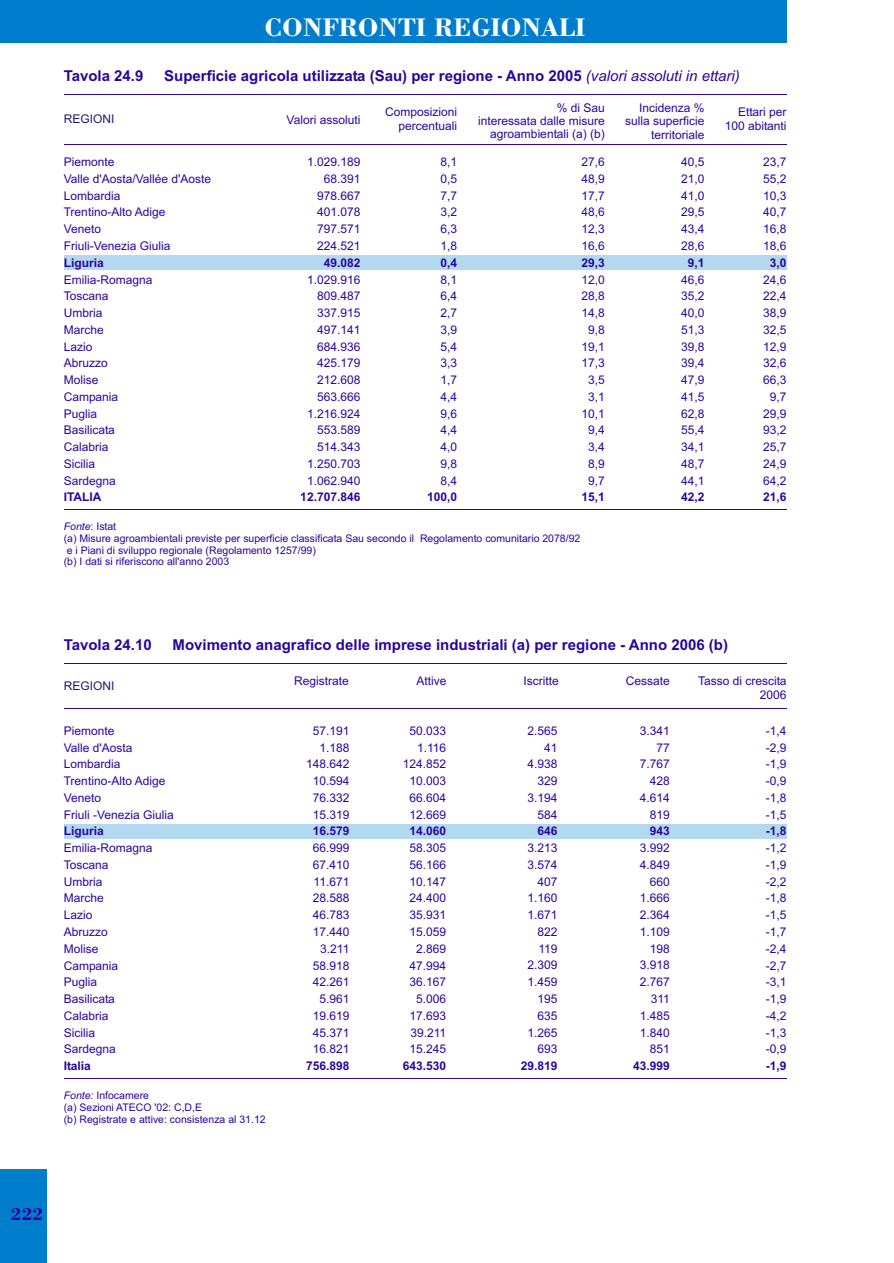
<style>
.page{position:relative;width:894px;height:1263px;background:#fff}
.page>*{position:absolute;margin:0;border:0;box-sizing:border-box;transform-origin:0 0}
.t1{font:27px "Bodoni Bd BT";color:#fff}
.t2{font:18px "Bodoni Bd BT";color:#2905a1}
.t3{font:700 15px "Arial";color:#2905a1}
.t4{font:12px/16.8px "Arial";color:#2905a1;text-align:right}
.t5{font:700 12px "Arial";color:#2905a1}
.t6{font:12px "Arial";color:#291770}
.t7{font:10.5px/11.7px "Arial";color:#2905a1}
.s1{font-weight:400;font-style:italic}
.s2{font-style:italic}
</style>
<div class="page">
<div style="left:0;top:0;width:787px;height:43px;background:#007dcc"></div>
<div style="left:0;top:1169px;width:47px;height:94px;background:#007dcc"></div>
<div style="left:64px;top:255px;width:723px;height:15px;background:#b3d9f0"></div>
<hr style="left:64px;top:94px;width:723px;height:1px;background:#2905a1">
<hr style="left:64px;top:144px;width:723px;height:1px;background:#2905a1">
<hr style="left:64px;top:509px;width:723px;height:1px;background:#2905a1">
<div style="left:64px;top:824px;width:723px;height:15px;background:#b3d9f0"></div>
<hr style="left:64px;top:663px;width:723px;height:1px;background:#2905a1">
<hr style="left:64px;top:708px;width:723px;height:1px;background:#2905a1">
<hr style="left:64px;top:1078px;width:723px;height:1px;background:#2905a1">
<h1 class="t1" style="left:265px;top:16px;width:323px">CONFRONTI REGIONALI</h1>
<p class="t3" style="left:64px;top:70px;width:81px">Tavola 24.9</p>
<p class="t3" style="left:164px;top:70px;width:577px">Superficie agricola utilizzata (Sau) per regione - Anno 2005 <span class="s1">(valori assoluti in ettari)</span></p>
<p class="t6" style="left:64px;top:114px;width:52px">REGIONI</p>
<p class="t4" style="left:64px;top:155px;width:149px;text-align:left">Piemonte<br>Valle d'Aosta/Vallée d'Aoste<br>Lombardia<br>Trentino-Alto Adige<br>Veneto<br>Friuli-Venezia Giulia</p>
<p class="t5" style="left:64px;top:258px;width:42px">Liguria</p>
<p class="t4" style="left:64px;top:272px;width:90px;text-align:left">Emilia-Romagna<br>Toscana<br>Umbria<br>Marche<br>Lazio<br>Abruzzo<br>Molise<br>Campania<br>Puglia<br>Basilicata<br>Calabria<br>Sicilia<br>Sardegna</p>
<p class="t5" style="left:64px;top:493px;width:39px">ITALIA</p>
<p class="t4" style="left:287px;top:113px;width:75px">Valori assoluti</p>
<p class="t4" style="left:385px;top:106px;width:74px;line-height:13.4px">Composizioni percentuali</p>
<p class="t4" style="left:478px;top:102px;width:128px;line-height:13.4px">% di Sau<br>interessata dalle misure agroambientali (a) (b)</p>
<p class="t4" style="left:625px;top:102px;width:81px;line-height:13.4px">Incidenza % sulla superficie territoriale</p>
<p class="t4" style="left:725px;top:106px;width:63px;line-height:13.4px">Ettari per<br>100 abitanti</p>
<p class="t4" style="left:307px;top:155px;width:55px">1.029.189<br>68.391<br>978.667<br>401.078<br>797.571<br>224.521</p>
<p class="t5" style="left:324px;top:258px;width:38px">49.082</p>
<p class="t4" style="left:307px;top:272px;width:55px">1.029.916<br>809.487<br>337.915<br>497.141<br>684.936<br>425.179<br>212.608<br>563.666<br>1.216.924<br>553.589<br>514.343<br>1.250.703<br>1.062.940</p>
<p class="t5" style="left:300px;top:493px;width:62px">12.707.846</p>
<p class="t4" style="left:441px;top:155px;width:18px;text-align:justify">8,1<br>0,5<br>7,7<br>3,2<br>6,3<br>1,8</p>
<p class="t5" style="left:441px;top:258px;width:18px">0,4</p>
<p class="t4" style="left:441px;top:272px;width:18px;text-align:justify">8,1<br>6,4<br>2,7<br>3,9<br>5,4<br>3,3<br>1,7<br>4,4<br>9,6<br>4,4<br>4,0<br>9,8<br>8,4</p>
<p class="t5" style="left:427px;top:493px;width:32px">100,0</p>
<p class="t4" style="left:581px;top:155px;width:25px;text-align:justify">27,6<br>48,9<br>17,7<br>48,6<br>12,3<br>16,6</p>
<p class="t5" style="left:581px;top:258px;width:25px">29,3</p>
<p class="t4" style="left:581px;top:272px;width:25px;text-align:center">12,0<br>28,8<br>14,8<br>9,8<br>19,1<br>17,3<br>3,5<br>3,1<br>10,1<br>9,4<br>3,4<br>8,9<br>9,7</p>
<p class="t5" style="left:581px;top:493px;width:25px">15,1</p>
<p class="t4" style="left:681px;top:155px;width:25px;text-align:justify">40,5<br>21,0<br>41,0<br>29,5<br>43,4<br>28,6</p>
<p class="t5" style="left:688px;top:258px;width:18px">9,1</p>
<p class="t4" style="left:681px;top:272px;width:25px;text-align:justify">46,6<br>35,2<br>40,0<br>51,3<br>39,8<br>39,4<br>47,9<br>41,5<br>62,8<br>55,4<br>34,1<br>48,7<br>44,1</p>
<p class="t5" style="left:681px;top:493px;width:25px">42,2</p>
<p class="t4" style="left:763px;top:155px;width:25px;text-align:justify">23,7<br>55,2<br>10,3<br>40,7<br>16,8<br>18,6</p>
<p class="t5" style="left:770px;top:258px;width:18px">3,0</p>
<p class="t4" style="left:763px;top:272px;width:25px;text-align:center">24,6<br>22,4<br>38,9<br>32,5<br>12,9<br>32,6<br>66,3<br>9,7<br>29,9<br>93,2<br>25,7<br>24,9<br>64,2</p>
<p class="t5" style="left:763px;top:493px;width:25px">21,6</p>
<p class="t7" style="left:64px;top:522px;width:518px"><span class="s2">Fonte</span>: Istat<br>(a) Misure agroambientali previste per superficie classificata Sau secondo il Regolamento comunitario 2078/92 e i Piani di sviluppo regionale (Regolamento 1257/99)<br>(b) I dati si riferiscono all'anno 2003</p>
<p class="t3" style="left:64px;top:639px;width:90px">Tavola 24.10</p>
<p class="t3" style="left:173px;top:639px;width:557px">Movimento anagrafico delle imprese industriali (a) per regione - Anno 2006 (b)</p>
<p class="t6" style="left:64px;top:681px;width:52px">REGIONI</p>
<p class="t4" style="left:64px;top:723px;width:112px;text-align:left">Piemonte<br>Valle d'Aosta<br>Lombardia<br>Trentino-Alto Adige<br>Veneto<br>Friuli -Venezia Giulia</p>
<p class="t5" style="left:64px;top:827px;width:42px">Liguria</p>
<p class="t4" style="left:64px;top:841px;width:90px;text-align:left">Emilia-Romagna<br>Toscana<br>Umbria<br>Marche<br>Lazio<br>Abruzzo<br>Molise<br>Campania<br>Puglia<br>Basilicata<br>Calabria<br>Sicilia<br>Sardegna</p>
<p class="t5" style="left:64px;top:1061px;width:29px">Italia</p>
<p class="t7" style="left:64px;top:1091px;width:203px"><span class="s2">Fonte:</span> Infocamere<br>(a) Sezioni ATECO '02: C,D,E<br>(b) Registrate e attive: consistenza al 31.12</p>
<p class="t4" style="left:626px;top:673px;width:46px">Cessate</p>
<p class="t4" style="left:294px;top:673px;width:56px">Registrate</p>
<p class="t4" style="left:417px;top:674px;width:32px">Attive</p>
<p class="t4" style="left:524px;top:673px;width:37px">Iscritte</p>
<p class="t4" style="left:698px;top:676px;width:90px;line-height:13.4px">Tasso di crescita<br>2006</p>
<p class="t4" style="left:306px;top:723px;width:45px">57.191<br>1.188<br>148.642<br>10.594<br>76.332<br>15.319</p>
<p class="t5" style="left:313px;top:827px;width:38px">16.579</p>
<p class="t4" style="left:313px;top:841px;width:38px">66.999<br>67.410<br>11.671<br>28.588<br>46.783<br>17.440<br>3.211<br>58.918<br>42.261<br>5.961<br>19.619<br>45.371<br>16.821</p>
<p class="t5" style="left:306px;top:1061px;width:45px">756.898</p>
<p class="t4" style="left:403px;top:723px;width:45px">50.033<br>1.116<br>124.852<br>10.003<br>66.604<br>12.669</p>
<p class="t5" style="left:410px;top:827px;width:38px">14.060</p>
<p class="t4" style="left:410px;top:841px;width:38px;text-align:center">58.305<br>56.166<br>10.147<br>24.400<br>35.931<br>15.059<br>2.869<br>47.994<br>36.167<br>5.006<br>17.693<br>39.211<br>15.245</p>
<p class="t5" style="left:403px;top:1061px;width:45px">643.530</p>
<p class="t4" style="left:528px;top:723px;width:32px">2.565<br>41<br>4.938<br>329<br>3.194<br>584</p>
<p class="t5" style="left:538px;top:827px;width:22px">646</p>
<p class="t4" style="left:528px;top:841px;width:32px">3.213<br>3.574<br>407<br>1.160<br>1.671<br>822<br>119<br>2.309<br>1.459<br>195<br>635<br>1.265<br>693</p>
<p class="t5" style="left:521px;top:1061px;width:38px">29.819</p>
<p class="t4" style="left:640px;top:723px;width:32px">3.341<br>77<br>7.767<br>428<br>4.614<br>819</p>
<p class="t5" style="left:650px;top:827px;width:22px">943</p>
<p class="t4" style="left:640px;top:841px;width:32px">3.992<br>4.849<br>660<br>1.666<br>2.364<br>1.109<br>198<br>3.918<br>2.767<br>311<br>1.485<br>1.840<br>851</p>
<p class="t5" style="left:633px;top:1061px;width:38px">43.999</p>
<p class="t4" style="left:766px;top:723px;width:22px;text-align:justify">-1,4 -2,9 -1,9 -0,9 -1,8 -1,5</p>
<p class="t5" style="left:766px;top:827px;width:22px">-1,8</p>
<p class="t4" style="left:766px;top:841px;width:22px;text-align:justify">-1,2 -1,9 -2,2 -1,8 -1,5 -1,7 -2,4 -2,7 -3,1 -1,9 -4,2 -1,3 -0,9</p>
<p class="t5" style="left:766px;top:1061px;width:22px">-1,9</p>
<h2 class="t2" style="left:11px;top:1207px;width:34px">222</h2>
</div>
